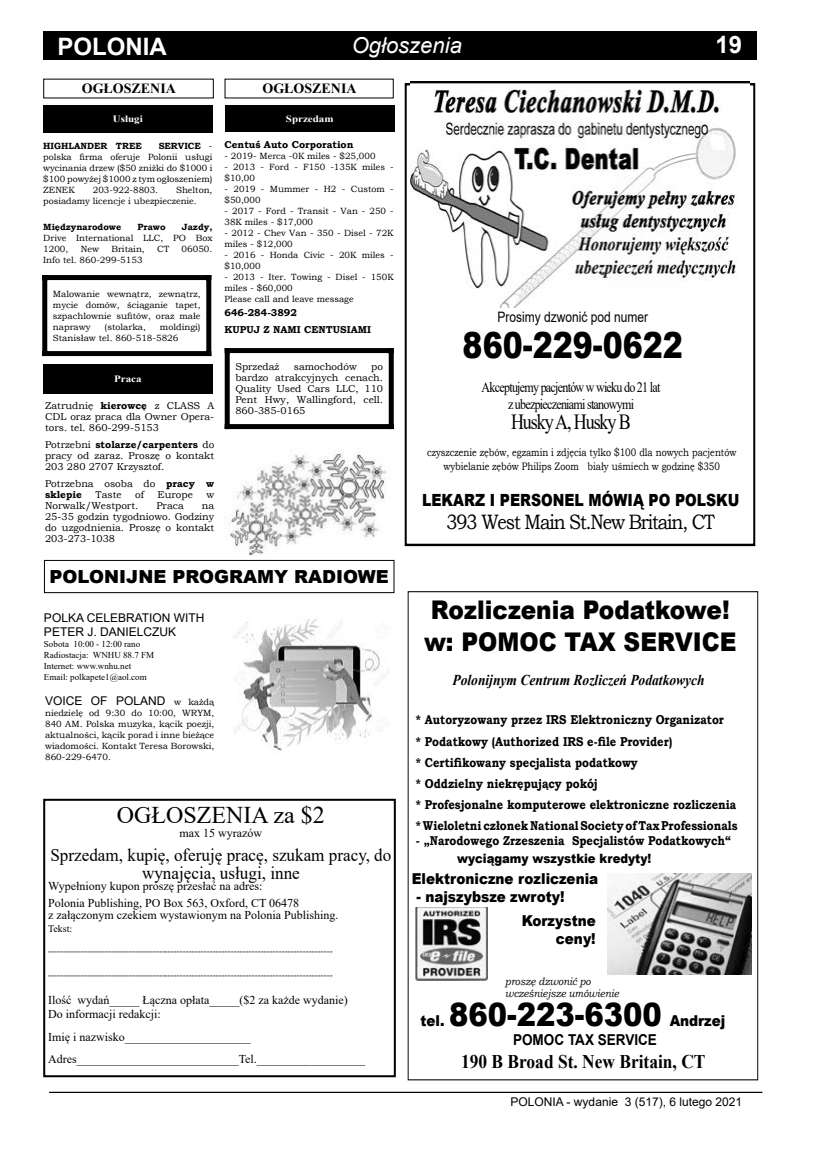
<style>
.page{position:relative;width:814px;height:1150px;background:#fff}
.page>*{position:absolute;margin:0;border:0;box-sizing:border-box;transform-origin:0 0}
.t1{font:900 36px "Arial";color:#000;scale:.83 1}
.t2{font:900 32.2px "Arial";color:#000;scale:.9 1}
.t3{font:900 25.7px/31.8px "Arial";color:#000;scale:.9 1}
.t4{font:24px "Times New Roman";color:#000}
.t5{font:700 24px "Arial";color:#fff}
.t6{font:italic 22px "Arial";color:#fff}
.t7{font:21.6px "Times New Roman";letter-spacing:-.06em;color:#000;scale:.83 1}
.t8{font:20.8px "Bookman Old Style";letter-spacing:-.06em;color:#000;scale:.87 1}
.t9{font:700 19.3px "Times New Roman";color:#000;scale:.9 1}
.t10{font:18px/18px "Times New Roman";color:#000;text-align:center;scale:.95 1}
.t11{font:900 18px "Arial";color:#000}
.t12{font:900 16.8px "Arial";color:#000;scale:.83 1}
.t13{font:900 15px/18px "Arial";color:#000;text-align:right;scale:.9 1}
.t14{font:italic 700 15px "Times New Roman";color:#000;scale:.9 1}
.t15{font:700 15px "Arial";color:#000;scale:.9 1}
.t16{font:14.4px/16.8px "Times New Roman";letter-spacing:-.06em;color:#000;text-align:center;scale:.83 1}
.t17{font:14.4px "Arial";color:#000;scale:.83 1}
.t18{font:700 14px "Times New Roman";color:#000}
.t19{font:700 12.9px/21.1px "Bookman Old Style";color:#000;scale:.87 1}
.t20{font:900 12.9px "Arial";color:#000;scale:.9 1}
.t21{font:12px/16.8px "Times New Roman";color:#000}
.t22{font:12px/14.4px "Arial";color:#000}
.t23{font:10.8px/13.2px "Bookman Old Style";color:#000;text-align:center;scale:.83 1}
.t24{font:italic 10.7px/11.8px "Bookman Old Style";color:#000;scale:.9 1}
.t25{font:10px/11px "Bookman Old Style";color:#000;text-align:justify}
.t26{font:700 10px/16.7px "Bookman Old Style";color:#000}
.t27{font:10px "Times New Roman";color:#000}
.t28{font:700 9.7px "Times New Roman";color:#fff;scale:1.14 1}
.t29{font:9px/11px "Bookman Old Style";color:#000}
.t30{font:9px/11px "Times New Roman";color:#000}
.t31{font:700 9px "Bookman Old Style";color:#000}
.s1{font-weight:700}
.s2{font-family:"Bookman Old Style";font-size:9px}
.s3{font-size:15px}
</style>
<div class="page">
<div style="left:43px;top:32px;width:713px;height:28px;background:#000"></div>
<hr style="left:49px;top:1092px;width:713px;height:1px;background:#000">
<div style="left:43px;top:799px;width:353px;height:278px;border:2px solid #000"></div>
<div style="left:225px;top:106px;width:169px;height:26px;background:#000"></div>
<div style="left:43px;top:105px;width:169px;height:27px;background:#000"></div>
<svg style="left:42px;top:275px;width:170px;height:82px"></svg>
<div style="left:43px;top:364px;width:169px;height:29px;background:#000"></div>
<svg style="left:224px;top:348px;width:170px;height:82px"></svg>
<img style="left:228px;top:450px;width:159px;height:105px">
<div style="left:44px;top:560px;width:350px;height:33px;border:1px solid #000"></div>
<div style="left:404px;top:83px;width:351px;height:463px;border:2px solid #000"></div>
<img style="left:411px;top:82px;width:338px;height:226px">
<img style="left:234px;top:619px;width:154px;height:132px">
<img style="left:415px;top:907px;width:72px;height:74px">
<img style="left:608px;top:873px;width:144px;height:101px">
<h3 class="t5" style="left:57px;top:29px;width:111px">POLONIA</h3>
<h3 class="t5" style="left:715px;top:27px;width:28px">19</h3>
<h3 class="t6" style="left:352px;top:31px;width:112px">Ogłoszenia</h3>
<h3 class="t18" style="left:82px;top:78px;width:96px">OGŁOSZENIA</h3>
<h3 class="t18" style="left:262px;top:78px;width:96px">OGŁOSZENIA</h3>
<p class="t28" style="left:113px;top:112px;width:28px">Usługi</p>
<p class="t28" style="left:286px;top:112px;width:43px">Sprzedam</p>
<p class="t31" style="left:43px;top:140px;width:100px">HIGHLANDER TREE</p>
<p class="t29" style="left:43px;top:141px;width:171px;text-align:justify;text-indent:115px"><span class="s1">SERVICE</span> - polska firma oferuje Polonii usługi wycinania drzew ($50 zniżki do $1000 i $100 powyżej $1000 z tym ogłoszeniem)<br>ZENEK</p>
<p class="t29" style="left:43px;top:185px;width:171px;text-indent:133px">Shelton, posiadamy licencje i ubezpieczenie.</p>
<p class="t31" style="left:43px;top:220px;width:80px">Międzynarodowe</p>
<p class="t31" style="left:138px;top:220px;width:30px">Prawo</p>
<p class="t31" style="left:182px;top:220px;width:32px">Jazdy,</p>
<p class="t29" style="left:43px;top:232px;width:171px">Drive International LLC, PO Box<br>1200,</p>
<p class="t29" style="left:93px;top:185px;width:67px">203-922-8803.</p>
<p class="t29" style="left:81px;top:243px;width:20px">New</p>
<p class="t29" style="left:111px;top:243px;width:35px">Britain,</p>
<p class="t29" style="left:157px;top:243px;width:14px">CT</p>
<p class="t29" style="left:182px;top:243px;width:32px">06050.</p>
<p class="t29" style="left:43px;top:254px;width:101px">Info tel. 860-299-5153</p>
<p class="t29" style="left:53px;top:288px;width:149px;text-align:justify">Malowanie wewnątrz, zewnątrz, mycie domów, ściąganie tapet, szpachlownie sufitów, oraz małe naprawy</p>
<p class="t29" style="left:53px;top:321px;width:149px;text-indent:107px">moldingi)<br>Stanisław tel. 860-518-5826</p>
<p class="t28" style="left:114px;top:372px;width:26px">Praca</p>
<p class="t29" style="left:105px;top:321px;width:43px">(stolarka,</p>
<p class="t25" style="left:45px;top:400px;width:171px">Zatrudnię <span class="s1">kierowcę</span> z CLASS A CDL oraz praca dla Owner Opera&shy;tors. tel. 860-299-5153</p>
<p class="t25" style="left:45px;top:439px;width:171px">Potrzebni <span class="s1">stolarze/carpenters</span> do pracy od zaraz. Proszę o kontakt 203 280 2707 Krzysztof.</p>
<p class="t25" style="left:45px;top:478px;width:171px">Potrzebna osoba do <span class="s1">pracy w sklepie</span></p>
<p class="t25" style="left:95px;top:489px;width:28px">Taste</p>
<p class="t25" style="left:135px;top:489px;width:10px">of</p>
<p class="t25" style="left:157px;top:489px;width:37px">Europe</p>
<p class="t25" style="left:206px;top:489px;width:9px">w</p>
<p class="t25" style="left:45px;top:500px;width:95px">Norwalk/Westport.</p>
<p class="t25" style="left:156px;top:500px;width:29px">Praca</p>
<p class="t25" style="left:45px;top:500px;width:171px;text-indent:157px">na 25-35 godzin tygodniowo. Godziny do uzgodnienia. Proszę o kontakt 203-273-1038</p>
<p class="t26" style="left:224px;top:136px;width:130px">Centuś Auto Corporation</p>
<p class="t29" style="left:224px;top:151px;width:152px">- 2019- Merca -0K miles - $25,000</p>
<p class="t29" style="left:224px;top:162px;width:171px">- 2013 - Ford - F150 -135K miles - $10,00</p>
<p class="t29" style="left:224px;top:184px;width:171px">- 2019 - Mummer - H2 - Custom - $50,000</p>
<p class="t29" style="left:224px;top:206px;width:171px">- 2017 - Ford - Transit - Van - 250 -<br>38K miles - $17,000</p>
<p class="t29" style="left:224px;top:228px;width:171px">- 2012 - Chev Van - 350 - Disel - 72K miles - $12,000</p>
<p class="t29" style="left:224px;top:250px;width:171px">- 2016 - Honda Civic - 20K miles - $10,000</p>
<p class="t29" style="left:224px;top:272px;width:171px">- 2013 - Iter. Towing - Disel - 150K miles - $60,000<br>Please call and leave message</p>
<p class="t26" style="left:224px;top:304px;width:148px">646-284-3892<br>KUPUJ Z NAMI CENTUSIAMI</p>
<p class="t25" style="left:235px;top:361px;width:46px">Sprzedaż</p>
<p class="t25" style="left:294px;top:361px;width:65px">samochodów</p>
<p class="t25" style="left:235px;top:361px;width:149px;text-indent:136px">po bardzo atrakcyjnych cenach.<br>Quality Used Cars LLC, 110<br>Pent Hwy, Wallingford, cell.<br>860-385-0165</p>
<h3 class="t11" style="left:50px;top:563px;width:341px">POLONIJNE PROGRAMY RADIOWE</h3>
<h3 class="t22" style="left:44px;top:610px;width:162px">POLKA CELEBRATION WITH<br>PETER J. DANIELCZUK</h3>
<p class="t30" style="left:44px;top:638px;width:112px">Sobota 10:00 - 12:00 rano<br>Radiostacja: WNHU 88.7 FM<br>Internet: www.wnhu.net<br>Email: polkapete1@aol.com</p>
<h3 class="t22" style="left:45px;top:693px;width:171px">VOICE OF POLAND <span class="s2">w każdą</span></h3>
<p class="t29" style="left:45px;top:707px;width:171px;text-align:justify">niedzielę od 9:30 do 10:00, WRYM, 840 AM. Polska muzyka, kącik poezji, aktualności, kącik porad i inne bieżące wiadomości. Kontakt Teresa Borowski, 860-229-6470.</p>
<h3 class="t4" style="left:117px;top:798px;width:209px">OGŁOSZENIA za $2</h3>
<h3 class="t21" style="left:180px;top:824px;width:84px">max 15 wyrazów</h3>
<h3 class="t10" style="left:50px;top:845px;width:360px">Sprzedam, kupię, oferuję pracę, szukam pracy, do wynajęcia, usługi, inne</h3>
<h3 class="t21" style="left:48px;top:877px;width:253px">Wypełniony kupon proszę przesłać na adres:<br>Polonia Publishing, PO Box 563, Oxford, CT 06478</h3>
<h3 class="t21" style="left:48px;top:906px;width:292px">z załączonym czekiem wystawionym na Polonia Publishing.</h3>
<p class="t27" style="left:48px;top:922px;width:26px">Tekst:</p>
<p class="t30" style="left:48px;top:945px;width:286px">-----------------------------------------------------------------------------------------------</p>
<p class="t30" style="left:48px;top:969px;width:286px">-----------------------------------------------------------------------------------------------</p>
<h3 class="t21" style="left:48px;top:993px;width:301px;line-height:14px">Ilość wydań_____ Łączna opłata_____($2 za każde wydanie)<br>Do informacji redakcji:</h3>
<h3 class="t21" style="left:48px;top:1025px;width:318px;line-height:22.5px">Imię i nazwisko_____________________<br>Adres___________________________Tel.__________________</h3>
<h3 class="t17" style="left:497px;top:307px;width:183px">Prosimy dzwonić pod numer</h3>
<h1 class="t1" style="left:462px;top:319px;width:267px">860-229-0622</h1>
<h3 class="t16" style="left:481px;top:378px;width:217px">Akceptujemy pacjentów w wieku do 21 lat z ubezpieczeniami stanowymi</h3>
<h3 class="t7" style="left:511px;top:406px;width:146px">Husky A, Husky B</h3>
<p class="t23" style="left:427px;top:446px;width:374px">czyszczenie zębów, egzamin i zdjęcia tylko $100 dla nowych pacjentów wybielanie zębów Philips Zoom biały uśmiech w godzinę $350</p>
<h3 class="t12" style="left:422px;top:488px;width:384px">LEKARZ I PERSONEL MÓWIĄ PO POLSKU</h3>
<h3 class="t8" style="left:446px;top:508px;width:310px">393 West Main St.New Britain, CT</h3>
<h3 class="t3" style="left:424px;top:593px;width:349px">Rozliczenia Podatkowe! w: POMOC TAX SERVICE</h3>
<h3 class="t14" style="left:452px;top:669px;width:282px">Polonijnym Centrum Rozliczeń Podatkowych</h3>
<p class="t19" style="left:416px;top:709px;width:371px">* Autoryzowany przez IRS Elektroniczny Organizator<br>* Podatkowy (Authorized IRS e-file Provider)<br>* Certifikowany specjalista podatkowy<br>* Oddzielny niekrępujący pokój<br>* Profesjonalne komputerowe elektroniczne rozliczenia * Wieloletni członek National Society of Tax Professionals</p>
<h3 class="t19" style="left:416px;top:830px;width:364px">- „Narodowego Zrzeszenia Specjalistów Podatkowych“</h3>
<h3 class="t13" style="left:412px;top:868px;width:208px">Elektroniczne rozliczenia</h3>
<h3 class="t13" style="left:416px;top:887px;width:166px">- najszybsze zwroty!</h3>
<h3 class="t20" style="left:457px;top:848px;width:217px">wyciągamy wszystkie kredyty!</h3>
<h3 class="t13" style="left:522px;top:911px;width:84px">Korzystne ceny!</h3>
<p class="t24" style="left:505px;top:975px;width:128px">proszę dzwonić po wcześniejsze umówienie</p>
<h2 class="t2" style="left:420px;top:991px;width:340px"><span class="s3">tel.</span> 860-223-6300 <span class="s3">Andrzej</span></h2>
<h3 class="t15" style="left:513px;top:1029px;width:161px">POMOC TAX SERVICE</h3>
<h3 class="t9" style="left:461px;top:1048px;width:273px">190 B Broad St. New Britain, CT</h3>
<h3 class="t22" style="left:510px;top:1094px;width:233px">POLONIA - wydanie 3 (517), 6 lutego 2021</h3>
</div>
